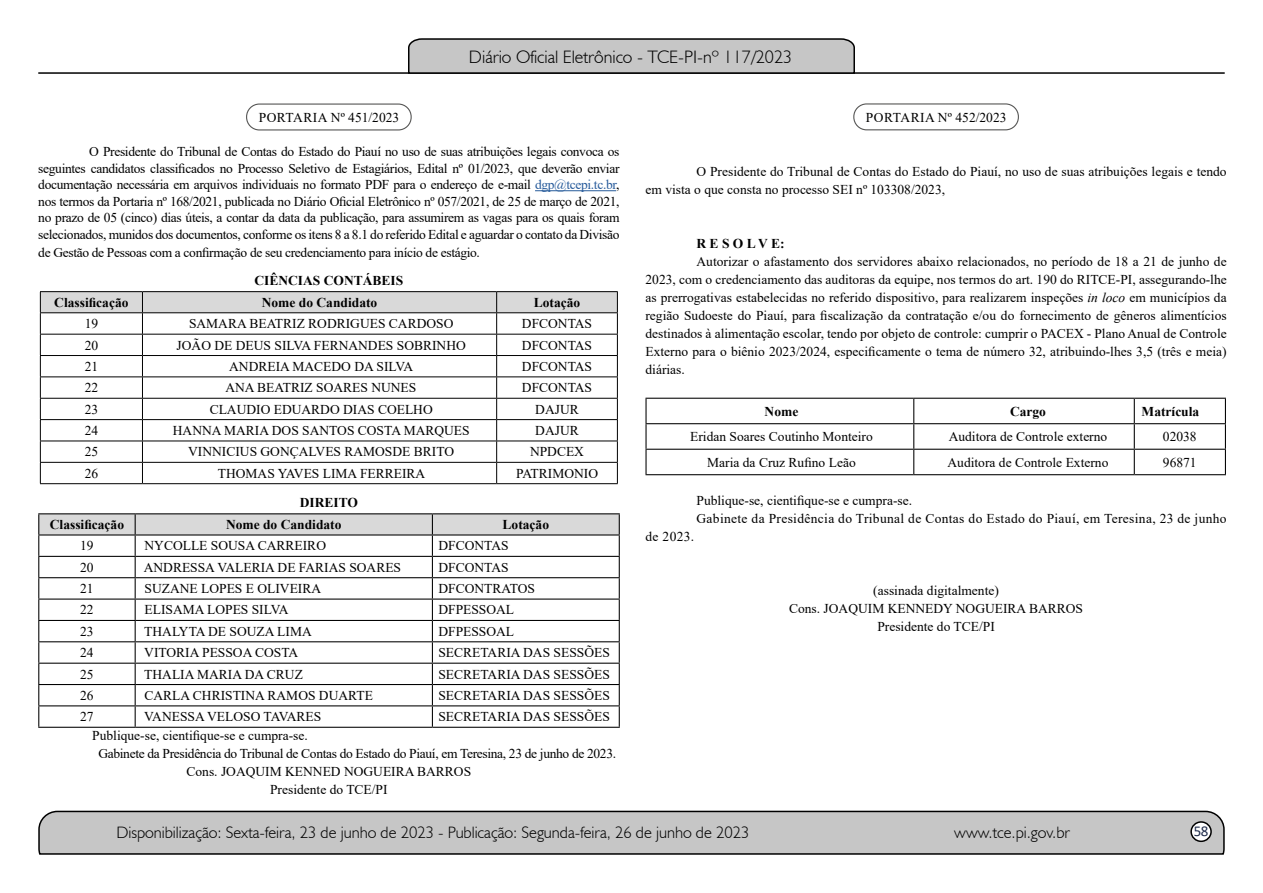
<style>
.page{position:relative;width:1263px;height:893px;background:#fff}
.page>*{position:absolute;margin:0;border:0;box-sizing:border-box;transform-origin:0 0}
.t1{font:300 18px "Humanist 521 BT";color:#000}
.t2{font:300 16.5px "Humanist 521 BT";color:#000}
.t3{font:15px "Calibri";color:#212d4c}
.t4{font:13.5px/18px "Times New Roman";color:#000;text-align:justify}
.t5{font:13.5px "Times New Roman";letter-spacing:-.025em;color:#000}
.t6{font:700 13.5px "Times New Roman";color:#000}
.t7{font:13.5px/18px "Times New Roman";letter-spacing:.025em;color:#000}
.s1{color:#275b9b}
.s2{font-style:italic}
</style>
<div class="page">
<svg style="left:38px;top:810px;width:1187px;height:45px"></svg>
<div style="left:1191px;top:822px;width:20px;height:19px;background:#fff;border-radius:50%"></div>
<div style="left:1190px;top:821px;width:22px;height:21px;border:2px solid #000;border-radius:50%"></div>
<hr style="left:38px;top:72px;width:1187px;height:2px;background:#000">
<svg style="left:407px;top:38px;width:449px;height:36px"></svg>
<hr style="left:535px;top:190px;width:81px;height:1px;background:#275b9b">
<hr style="left:40px;top:291px;width:102px;height:1px;background:#000">
<hr style="left:142px;top:291px;width:355px;height:1px;background:#000">
<hr style="left:497px;top:291px;width:121px;height:1px;background:#000">
<svg style="left:40px;top:292px;width:578px;height:191px"></svg>
<hr style="left:40px;top:483px;width:102px;height:1px;background:#000">
<hr style="left:142px;top:483px;width:355px;height:1px;background:#000">
<hr style="left:497px;top:483px;width:121px;height:1px;background:#000">
<hr style="left:38px;top:513px;width:97px;height:1px;background:#000">
<hr style="left:135px;top:513px;width:297px;height:1px;background:#000">
<hr style="left:432px;top:513px;width:188px;height:1px;background:#000">
<svg style="left:38px;top:514px;width:582px;height:213px"></svg>
<hr style="left:38px;top:727px;width:97px;height:1px;background:#000">
<hr style="left:135px;top:727px;width:297px;height:1px;background:#000">
<hr style="left:432px;top:727px;width:188px;height:1px;background:#000">
<div style="left:246px;top:104px;width:166px;height:27px;border:1px solid #575756;border-radius:13px"></div>
<hr style="left:645px;top:398px;width:269px;height:1px;background:#000">
<hr style="left:914px;top:398px;width:220px;height:1px;background:#000">
<hr style="left:1134px;top:398px;width:92px;height:1px;background:#000">
<hr style="left:645px;top:423px;width:269px;height:1px;background:#000">
<hr style="left:914px;top:423px;width:220px;height:1px;background:#000">
<hr style="left:1134px;top:423px;width:92px;height:1px;background:#000">
<hr style="left:645px;top:449px;width:269px;height:1px;background:#000">
<svg style="left:645px;top:399px;width:1px;height:75px"></svg>
<hr style="left:914px;top:449px;width:220px;height:1px;background:#000">
<svg style="left:913px;top:399px;width:1px;height:75px"></svg>
<hr style="left:1134px;top:449px;width:92px;height:1px;background:#000">
<svg style="left:1134px;top:399px;width:1px;height:75px"></svg>
<svg style="left:1225px;top:399px;width:1px;height:75px"></svg>
<hr style="left:645px;top:474px;width:269px;height:1px;background:#000">
<hr style="left:914px;top:474px;width:220px;height:1px;background:#000">
<hr style="left:1134px;top:474px;width:92px;height:1px;background:#000">
<div style="left:853px;top:103px;width:166px;height:27px;border:1px solid #575756;border-radius:13px"></div>
<h1 class="t1" style="left:469px;top:46px;width:325px">Diário Oficial Eletrônico - TCE-PI-nº 117/2023</h1>
<p class="t4" style="left:259px;top:108px;width:142px">PORTARIA Nº 451/2023</p>
<p class="t4" style="left:38px;top:143px;width:583px;line-height:16.5px;text-indent:51px">O Presidente do Tribunal de Contas do Estado do Piauí no uso de suas atribuições legais convoca os seguintes candidatos classificados no Processo Seletivo de Estagiários, Edital nº 01/2023, que deverão enviar documentação necessária em arquivos individuais no formato PDF para o endereço de e-mail <span class="s1">dgp@tcepi.tc.br</span>, nos termos da Portaria nº 168/2021, publicada no Diário Oficial Eletrônico nº 057/2021, de 25 de março de 2021, no prazo de 05 (cinco) dias úteis, a contar da data da publicação, para assumirem as vagas para os quais foram selecionados, munidos dos documentos, conforme os itens 8 a 8.1 do referido Edital e aguardar o contato da Divisão</p>
<p class="t5" style="left:38px;top:243px;width:443px">de Gestão de Pessoas com a confirmação de seu credenciamento para início de estágio.</p>
<p class="t6" style="left:254px;top:271px;width:150px">CIÊNCIAS CONTÁBEIS</p>
<p class="t6" style="left:54px;top:293px;width:76px">Classificação</p>
<p class="t6" style="left:262px;top:293px;width:117px">Nome do Candidato</p>
<p class="t6" style="left:534px;top:293px;width:48px">Lotação</p>
<p class="t4" style="left:85px;top:314px;width:15px">19</p>
<p class="t4" style="left:189px;top:314px;width:266px">SAMARA BEATRIZ RODRIGUES CARDOSO</p>
<p class="t4" style="left:522px;top:314px;width:72px">DFCONTAS</p>
<p class="t4" style="left:85px;top:336px;width:15px">20</p>
<p class="t4" style="left:177px;top:336px;width:291px">JOÃO DE DEUS SILVA FERNANDES SOBRINHO</p>
<p class="t4" style="left:522px;top:336px;width:72px">DFCONTAS</p>
<p class="t4" style="left:85px;top:357px;width:15px">21</p>
<p class="t4" style="left:229px;top:357px;width:186px">ANDREIA MACEDO DA SILVA</p>
<p class="t4" style="left:522px;top:357px;width:72px">DFCONTAS</p>
<p class="t4" style="left:85px;top:378px;width:15px">22</p>
<p class="t4" style="left:225px;top:378px;width:192px">ANA BEATRIZ SOARES NUNES</p>
<p class="t4" style="left:522px;top:378px;width:72px">DFCONTAS</p>
<p class="t4" style="left:85px;top:400px;width:15px">23</p>
<p class="t4" style="left:210px;top:400px;width:225px">CLAUDIO EDUARDO DIAS COELHO</p>
<p class="t4" style="left:535px;top:400px;width:45px">DAJUR</p>
<p class="t4" style="left:85px;top:421px;width:15px">24</p>
<p class="t4" style="left:173px;top:421px;width:298px">HANNA MARIA DOS SANTOS COSTA MARQUES</p>
<p class="t4" style="left:535px;top:421px;width:45px">DAJUR</p>
<p class="t4" style="left:85px;top:442px;width:15px">25</p>
<p class="t4" style="left:188px;top:442px;width:267px">VINNICIUS GONÇALVES RAMOSDE BRITO</p>
<p class="t4" style="left:530px;top:442px;width:55px">NPDCEX</p>
<p class="t4" style="left:85px;top:464px;width:15px">26</p>
<p class="t4" style="left:218px;top:464px;width:209px">THOMAS YAVES LIMA FERREIRA</p>
<p class="t4" style="left:516px;top:464px;width:84px">PATRIMONIO</p>
<p class="t6" style="left:300px;top:493px;width:60px">DIREITO</p>
<p class="t6" style="left:50px;top:515px;width:76px">Classificação</p>
<p class="t6" style="left:226px;top:515px;width:117px">Nome do Candidato</p>
<p class="t6" style="left:503px;top:515px;width:48px">Lotação</p>
<p class="t4" style="left:80px;top:536px;width:15px">19</p>
<p class="t4" style="left:145px;top:536px;width:183px">NYCOLLE SOUSA CARREIRO</p>
<p class="t4" style="left:438px;top:536px;width:72px">DFCONTAS</p>
<p class="t4" style="left:80px;top:558px;width:15px">20</p>
<p class="t4" style="left:144px;top:558px;width:259px">ANDRESSA VALERIA DE FARIAS SOARES</p>
<p class="t4" style="left:438px;top:558px;width:72px">DFCONTAS</p>
<p class="t4" style="left:80px;top:579px;width:15px">21</p>
<p class="t4" style="left:145px;top:579px;width:178px">SUZANE LOPES E OLIVEIRA</p>
<p class="t4" style="left:438px;top:579px;width:98px">DFCONTRATOS</p>
<p class="t4" style="left:80px;top:600px;width:15px">22</p>
<p class="t4" style="left:145px;top:600px;width:146px">ELISAMA LOPES SILVA</p>
<p class="t4" style="left:438px;top:600px;width:77px">DFPESSOAL</p>
<p class="t4" style="left:80px;top:622px;width:15px">23</p>
<p class="t4" style="left:144px;top:622px;width:169px">THALYTA DE SOUZA LIMA</p>
<p class="t4" style="left:438px;top:622px;width:77px">DFPESSOAL</p>
<p class="t4" style="left:80px;top:643px;width:15px">24</p>
<p class="t4" style="left:144px;top:643px;width:155px">VITORIA PESSOA COSTA</p>
<p class="t4" style="left:438px;top:643px;width:173px">SECRETARIA DAS SESSÕES</p>
<p class="t4" style="left:80px;top:665px;width:15px">25</p>
<p class="t4" style="left:144px;top:665px;width:160px">THALIA MARIA DA CRUZ</p>
<p class="t4" style="left:438px;top:665px;width:173px">SECRETARIA DAS SESSÕES</p>
<p class="t4" style="left:80px;top:686px;width:15px">26</p>
<p class="t4" style="left:145px;top:686px;width:230px">CARLA CHRISTINA RAMOS DUARTE</p>
<p class="t4" style="left:438px;top:686px;width:173px">SECRETARIA DAS SESSÕES</p>
<p class="t4" style="left:80px;top:707px;width:15px">27</p>
<p class="t4" style="left:144px;top:707px;width:178px">VANESSA VELOSO TAVARES</p>
<p class="t4" style="left:438px;top:707px;width:173px">SECRETARIA DAS SESSÕES</p>
<p class="t4" style="left:92px;top:726px;width:217px">Publique-se, cientifique-se e cumpra-se.</p>
<p class="t5" style="left:98px;top:744px;width:519px">Gabinete da Presidência do Tribunal de Contas do Estado do Piauí, em Teresina, 23 de junho de 2023.</p>
<p class="t4" style="left:187px;top:762px;width:286px">Cons. JOAQUIM KENNED NOGUEIRA BARROS</p>
<p class="t4" style="left:270px;top:780px;width:119px">Presidente do TCE/PI</p>
<p class="t4" style="left:866px;top:108px;width:142px">PORTARIA Nº 452/2023</p>
<p class="t4" style="left:645px;top:162px;width:583px;text-indent:51px">O Presidente do Tribunal de Contas do Estado do Piauí, no uso de suas atribuições legais e tendo em vista o que consta no processo SEI nº 103308/2023,</p>
<p class="t6" style="left:696px;top:233px;width:90px">R E S O L V E:</p>
<p class="t4" style="left:645px;top:252px;width:583px;text-indent:51px">Autorizar o afastamento dos servidores abaixo relacionados, no período de 18 a 21 de junho de 2023, com o credenciamento das auditoras da equipe, nos termos do art. 190 do RITCE-PI, assegurando-lhe as prerrogativas estabelecidas no referido dispositivo, para realizarem inspeções <span class="s2">in loco</span> em municípios da região Sudoeste do Piauí, para fiscalização da contratação e/ou do fornecimento de gêneros alimentícios destinados à alimentação escolar, tendo por objeto de controle: cumprir o PACEX - Plano Anual de Controle Externo para o biênio 2023/2024, especificamente o tema de número 32, atribuindo-lhes 3,5 (três e meia) diárias.</p>
<p class="t6" style="left:765px;top:401px;width:35px">Nome</p>
<p class="t6" style="left:1010px;top:401px;width:37px">Cargo</p>
<p class="t6" style="left:1141px;top:401px;width:59px">Matrícula</p>
<p class="t4" style="left:690px;top:427px;width:184px">Eridan Soares Coutinho Monteiro</p>
<p class="t4" style="left:949px;top:427px;width:160px">Auditora de Controle externo</p>
<p class="t4" style="left:1163px;top:427px;width:35px">02038</p>
<p class="t4" style="left:707px;top:453px;width:150px">Maria da Cruz Rufino Leão</p>
<p class="t4" style="left:947px;top:453px;width:162px">Auditora de Controle Externo</p>
<p class="t4" style="left:1163px;top:453px;width:35px">96871</p>
<p class="t7" style="left:696px;top:491px;width:532px">Publique-se, cientifique-se e cumpra-se.<br>Gabinete da Presidência do Tribunal de Contas do Estado do Piauí, em Teresina, 23 de junho</p>
<p class="t4" style="left:645px;top:527px;width:50px">de 2023.</p>
<p class="t4" style="left:789px;top:581px;width:295px;text-align:center">(assinada digitalmente)<br>Cons. JOAQUIM KENNEDY NOGUEIRA BARROS<br>Presidente do TCE/PI</p>
<p class="t2" style="left:116px;top:822px;width:635px">Disponibilização: Sexta-feira, 23 de junho de 2023 - Publicação: Segunda-feira, 26 de junho de 2023</p>
<p class="t2" style="left:954px;top:822px;width:117px">www.tce.pi.gov.br</p>
<p class="t3" style="left:1194px;top:821px;width:16px">58</p>
</div>
